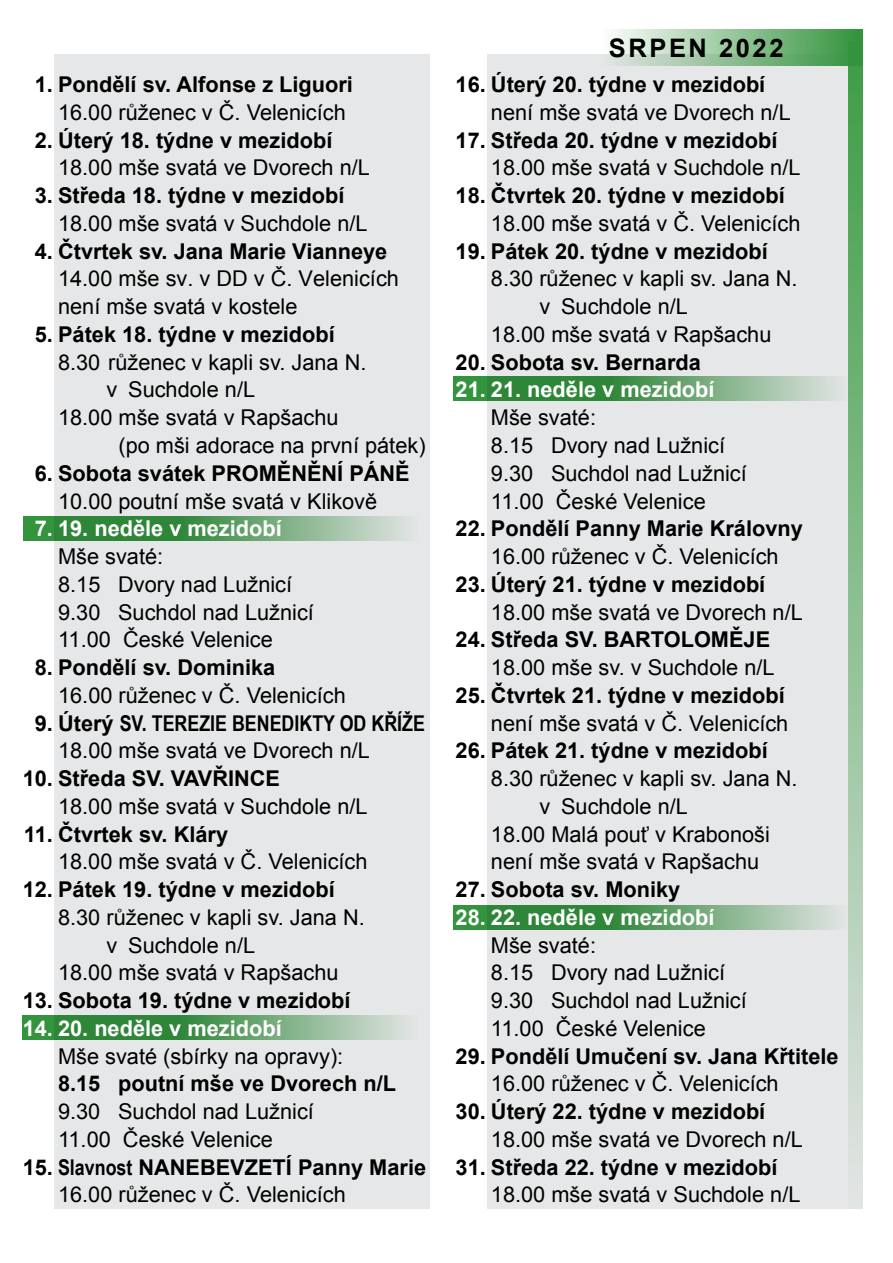
<style>
.page{position:relative;width:893px;height:1263px;background:#fff}
.page>*{position:absolute;margin:0;border:0;box-sizing:border-box;transform-origin:0 0}
.t1{font:700 25.5px "Arial";letter-spacing:.1em;color:#000}
.t2{font:21.75px/27.8px "Arial";color:#000}
.t3{font:700 21.75px "Arial";color:#000}
.t4{font:700 21.75px "Arial";color:#fff}
.t5{font:700 21.75px "Arial Narrow";color:#000}
.s1{font-weight:700;color:#fff}
.s2{font-family:"Arial"}
.s3{font-weight:700}
.s4{font-family:"Arial Narrow"}
</style>
<div class="page">
<div style="left:487px;top:54px;width:375px;height:1155px;background:#e6e7e8"></div>
<svg style="left:453px;top:377px;width:384px;height:24px;background:#61a269"></svg>
<svg style="left:453px;top:905px;width:384px;height:24px;background:#61a269"></svg>
<div style="left:54px;top:54px;width:375px;height:1155px;background:#e6e7e8"></div>
<svg style="left:23px;top:517px;width:384px;height:24px;background:#61a269"></svg>
<svg style="left:23px;top:1016px;width:384px;height:24px;background:#61a269"></svg>
<svg style="left:848px;top:66px;width:14px;height:1096px;background:#8dbf92"></svg>
<svg style="left:613px;top:30px;width:249px;height:36px;background:#8ec194"></svg>
<p class="t3" style="left:35px;top:70px;width:320px">1. Pondělí sv. Alfonse z Liguori</p>
<p class="t2" style="left:58px;top:99px;width:289px">16.00 růženec v Č. Velenicích</p>
<p class="t3" style="left:35px;top:126px;width:299px">2. Úterý 18. týdne v mezidobí</p>
<p class="t2" style="left:58px;top:154px;width:313px">18.00 mše svatá ve Dvorech n/L</p>
<p class="t3" style="left:35px;top:181px;width:311px">3. Středa 18. týdne v mezidobí</p>
<p class="t2" style="left:58px;top:210px;width:311px">18.00 mše svatá v Suchdole n/L</p>
<p class="t3" style="left:35px;top:237px;width:354px">4. Čtvrtek sv. Jana Marie Vianneye</p>
<p class="t2" style="left:58px;top:265px;width:342px">14.00 mše sv. v DD v Č. Velenicích</p>
<p class="t2" style="left:35px;top:293px;width:264px"><span class="s1">4.</span> není mše svatá v kostele</p>
<p class="t3" style="left:35px;top:320px;width:302px">5. Pátek 18. týdne v mezidobí</p>
<p class="t2" style="left:58px;top:348px;width:310px">8.30 růženec v kapli sv. Jana N.</p>
<p class="t2" style="left:106px;top:376px;width:150px">v Suchdole n/L</p>
<p class="t2" style="left:58px;top:404px;width:282px">18.00 mše svatá v Rapšachu</p>
<p class="t2" style="left:118px;top:432px;width:309px">(po mši adorace na první pátek)</p>
<p class="t3" style="left:35px;top:459px;width:209px">6. Sobota svátek Prom</p>
<p class="t3" style="left:277px;top:459px;width:134px">ěnění Páně</p>
<p class="t2" style="left:35px;top:487px;width:344px"><span class="s1">7.</span> 10.00 poutní mše svatá v Klikově</p>
<p class="t4" style="left:35px;top:514px;width:248px">7. 19. neděle v mezidobí</p>
<p class="t2" style="left:58px;top:543px;width:257px">Mše svaté:<br>8.15 Dvory nad Lužnicí<br>9.30 Suchdol nad Lužnicí<br>11.00 České Velenice</p>
<p class="t3" style="left:35px;top:653px;width:242px">8. Pondělí sv. Dominika</p>
<p class="t2" style="left:58px;top:681px;width:289px">16.00 růženec v Č. Velenicích</p>
<p class="t5" style="left:35px;top:706px;width:392px"><span class="s2">9. Úterý</span> SV. TEREZIE BENEDIKTY OD KŘÍŽE</p>
<p class="t2" style="left:58px;top:737px;width:313px">18.00 mše svatá ve Dvorech n/L</p>
<p class="t3" style="left:23px;top:764px;width:176px">10. Středa sv. Vavřince</p>
<p class="t2" style="left:58px;top:792px;width:311px">18.00 mše svatá v Suchdole n/L</p>
<p class="t2" style="left:24px;top:820px;width:345px"><span class="s3">11. Čtvrtek sv. Kláry<br></span><span class="s1">11</span> 18.00 mše svatá v Č. Velenicích</p>
<p class="t3" style="left:23px;top:875px;width:314px">12. Pátek 19. týdne v mezidobí</p>
<p class="t2" style="left:58px;top:903px;width:308px">8.30 růženec v kapli sv. Jana N.</p>
<p class="t2" style="left:106px;top:931px;width:150px">v Suchdole n/L</p>
<p class="t2" style="left:58px;top:959px;width:282px">18.00 mše svatá v Rapšachu</p>
<p class="t3" style="left:23px;top:986px;width:329px">13. Sobota 19. týdne v mezidobí</p>
<p class="t4" style="left:23px;top:1014px;width:260px">14. 20. neděle v mezidobí</p>
<p class="t2" style="left:58px;top:1042px;width:287px">Mše svaté (sbírky na opravy):</p>
<p class="t3" style="left:58px;top:1069px;width:340px">8.15 poutní mše ve Dvorech n/L</p>
<p class="t2" style="left:58px;top:1098px;width:257px">9.30 Suchdol nad Lužnicí<br>11.00 České Velenice</p>
<p class="t3" style="left:23px;top:1152px;width:148px">15. <span class="s4">SLAVNOST</span> Nanebev</p>
<p class="t3" style="left:245px;top:1152px;width:26px">zetí</p>
<p class="t3" style="left:298px;top:1152px;width:130px">Panny Marie</p>
<p class="t2" style="left:58px;top:1181px;width:289px">16.00 růženec v Č. Velenicích</p>
<p class="t1" style="left:609px;top:31px;width:176px">SRPEN 2022</p>
<p class="t3" style="left:456px;top:70px;width:311px">16. Úterý 20. týdne v mezidobí</p>
<p class="t2" style="left:491px;top:99px;width:301px">není mše svatá ve Dvorech n/L</p>
<p class="t3" style="left:456px;top:126px;width:323px">17. Středa 20. týdne v mezidobí</p>
<p class="t2" style="left:491px;top:154px;width:311px">18.00 mše svatá v Suchdole n/L</p>
<p class="t3" style="left:456px;top:181px;width:331px">18. Čtvrtek 20. týdne v mezidobí</p>
<p class="t2" style="left:491px;top:210px;width:311px">18.00 mše svatá v Č. Velenicích</p>
<p class="t3" style="left:456px;top:237px;width:314px">19. Pátek 20. týdne v mezidobí</p>
<p class="t2" style="left:491px;top:265px;width:308px">8.30 růženec v kapli sv. Jana N.</p>
<p class="t2" style="left:539px;top:293px;width:150px">v Suchdole n/L</p>
<p class="t2" style="left:491px;top:321px;width:282px">18.00 mše svatá v Rapšachu</p>
<p class="t3" style="left:456px;top:348px;width:247px">20. Sobota sv. Bernarda</p>
<p class="t4" style="left:456px;top:375px;width:261px">21. 21. neděle v mezidobí</p>
<p class="t2" style="left:491px;top:404px;width:257px">Mše svaté:<br>8.15 Dvory nad Lužnicí<br>9.30 Suchdol nad Lužnicí<br>11.00 České Velenice</p>
<p class="t3" style="left:456px;top:514px;width:349px">22. Pondělí Panny Marie Královny</p>
<p class="t2" style="left:491px;top:543px;width:289px">16.00 růženec v Č. Velenicích</p>
<p class="t3" style="left:456px;top:570px;width:311px">23. Úterý 21. týdne v mezidobí</p>
<p class="t2" style="left:491px;top:598px;width:313px">18.00 mše svatá ve Dvorech n/L</p>
<p class="t3" style="left:456px;top:625px;width:181px">24. Středa sv. Bartolom</p>
<p class="t3" style="left:729px;top:625px;width:29px">ěje</p>
<p class="t2" style="left:491px;top:654px;width:285px">18.00 mše sv. v Suchdole n/L</p>
<p class="t3" style="left:456px;top:681px;width:331px">25. Čtvrtek 21. týdne v mezidobí</p>
<p class="t2" style="left:491px;top:709px;width:299px">není mše svatá v Č. Velenicích</p>
<p class="t3" style="left:456px;top:736px;width:314px">26. Pátek 21. týdne v mezidobí</p>
<p class="t2" style="left:491px;top:765px;width:308px">8.30 růženec v kapli sv. Jana N.</p>
<p class="t2" style="left:539px;top:792px;width:150px">v Suchdole n/L</p>
<p class="t2" style="left:491px;top:820px;width:280px">18.00 Malá pouť v Krabonoši</p>
<p class="t2" style="left:491px;top:848px;width:270px">není mše svatá v Rapšachu</p>
<p class="t3" style="left:456px;top:875px;width:226px">27. Sobota sv. Moniky</p>
<p class="t4" style="left:456px;top:903px;width:261px">28. 22. neděle v mezidobí</p>
<p class="t2" style="left:491px;top:931px;width:257px">Mše svaté:<br>8.15 Dvory nad Lužnicí<br>9.30 Suchdol nad Lužnicí<br>11.00 České Velenice</p>
<p class="t3" style="left:456px;top:1041px;width:385px">29. Pondělí Umučení sv. Jana Křtitele</p>
<p class="t2" style="left:491px;top:1070px;width:289px">16.00 růženec v Č. Velenicích</p>
<p class="t3" style="left:456px;top:1097px;width:311px">30. Úterý 22. týdne v mezidobí</p>
<p class="t2" style="left:491px;top:1125px;width:313px">18.00 mše svatá ve Dvorech n/L</p>
<p class="t3" style="left:456px;top:1152px;width:323px">31. Středa 22. týdne v mezidobí</p>
<p class="t2" style="left:491px;top:1181px;width:311px">18.00 mše svatá v Suchdole n/L</p>
</div>
